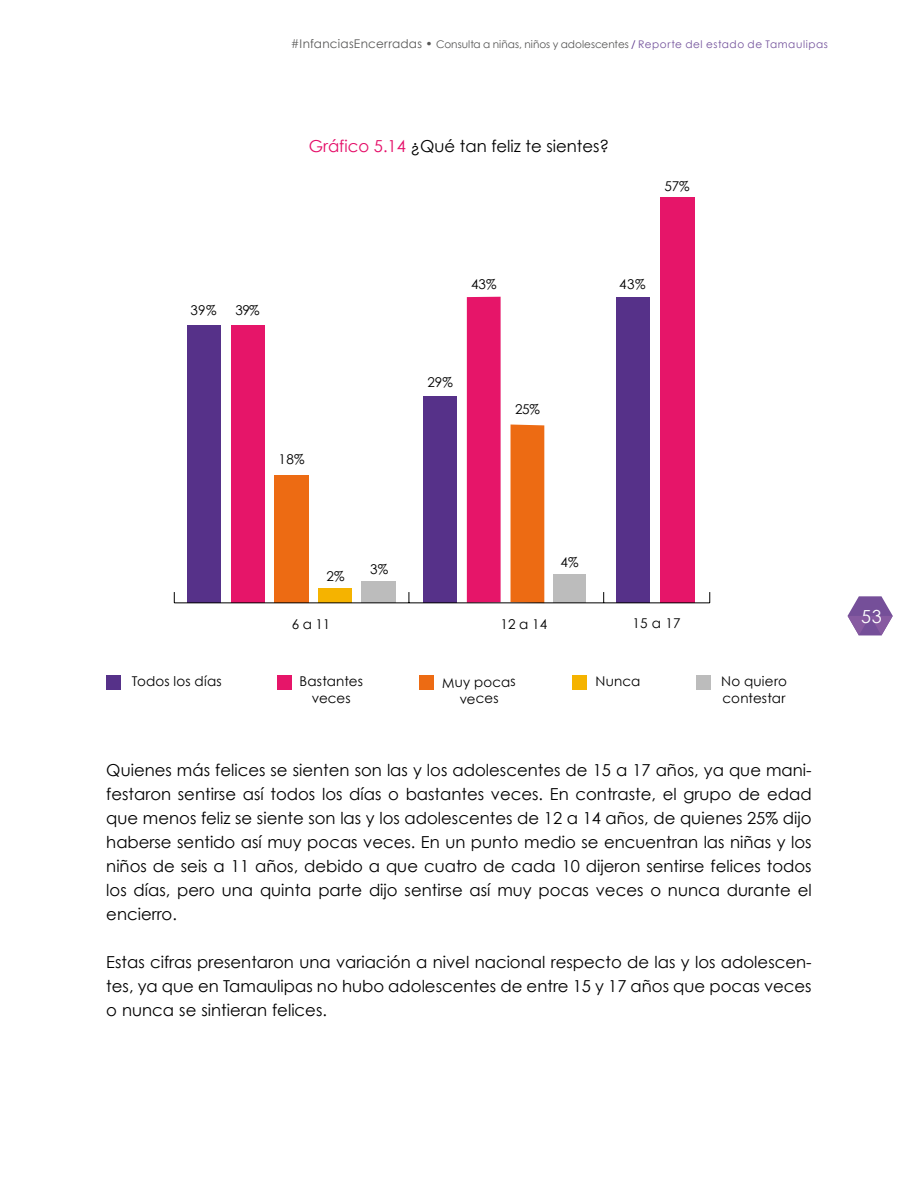
<style>
.page{position:relative;width:918px;height:1188px;background:#fff}
.page>*{position:absolute;margin:0;border:0;box-sizing:border-box;transform-origin:0 0}
.t1{font:18px "Century Gothic";color:#fff}
.t2{font:16.5px/24px "Century Gothic";color:#000;text-align:justify}
.t3{font:13.5px/16.5px "Century Gothic";letter-spacing:.01em;color:#000;text-align:center}
.t4{font:10.5px "Century Gothic";letter-spacing:.01em;color:#575756}
.s1{font-size:12px}
.s2{color:#563188}
.s3{color:#74539c}
.s4{color:#e50d68}
</style>
<div class="page">
<svg style="left:848px;top:596px;width:45px;height:39px"></svg>
<div style="left:361px;top:581px;width:35px;height:22px;background:#bcbcbc"></div>
<div style="left:553px;top:574px;width:33px;height:29px;background:#bcbcbc"></div>
<div style="left:319px;top:589px;width:33px;height:14px;background:#f5b300"></div>
<div style="left:274px;top:475px;width:34px;height:128px;background:#ed6b13"></div>
<div style="left:511px;top:425px;width:33px;height:178px;background:#ed6b13"></div>
<div style="left:231px;top:326px;width:34px;height:277px;background:#e61569"></div>
<div style="left:467px;top:297px;width:34px;height:306px;background:#e61569"></div>
<div style="left:660px;top:198px;width:35px;height:405px;background:#e61569"></div>
<div style="left:187px;top:326px;width:34px;height:277px;background:#563189"></div>
<div style="left:423px;top:397px;width:34px;height:206px;background:#563189"></div>
<div style="left:616px;top:297px;width:33px;height:306px;background:#563189"></div>
<div style="left:572px;top:675px;width:15px;height:15px;background:#f5b300"></div>
<div style="left:419px;top:675px;width:15px;height:15px;background:#ed6b13"></div>
<div style="left:277px;top:675px;width:15px;height:15px;background:#e61569"></div>
<div style="left:696px;top:675px;width:15px;height:15px;background:#bcbcbc"></div>
<div style="left:106px;top:675px;width:15px;height:15px;background:#563189"></div>
<hr style="left:174px;top:603px;width:536px;height:1px;background:#000">
<p class="t4" style="left:291px;top:38px;width:539px"><span class="s1">#InfanciasEncerradas •</span> Consulta a niñas, niños y adolescentes <span class="s2">/</span> <span class="s3">Reporte del estado de Tamaulipas</span></p>
<p class="t2" style="left:309px;top:133px;width:302px"><span class="s4">Gráfico 5.14</span> ¿Qué tan feliz te sientes?</p>
<p class="t3" style="left:665px;top:178px;width:27px">57%</p>
<p class="t3" style="left:190px;top:302px;width:28px">39%</p>
<p class="t3" style="left:236px;top:302px;width:26px">39%</p>
<p class="t3" style="left:279px;top:451px;width:27px">18%</p>
<p class="t3" style="left:471px;top:275px;width:27px">43%</p>
<p class="t3" style="left:427px;top:374px;width:27px">29%</p>
<p class="t3" style="left:515px;top:401px;width:26px">25%</p>
<p class="t3" style="left:619px;top:275px;width:28px">43%</p>
<p class="t3" style="left:326px;top:568px;width:20px">2%</p>
<p class="t3" style="left:370px;top:561px;width:20px">3%</p>
<p class="t3" style="left:560px;top:554px;width:20px">4%</p>
<p class="t3" style="left:292px;top:615px;width:40px">6 a 11</p>
<p class="t3" style="left:501px;top:615px;width:48px">12 a 14</p>
<p class="t3" style="left:632px;top:615px;width:50px">15 a 17</p>
<p class="t3" style="left:132px;top:673px;width:91px">Todos los días</p>
<p class="t3" style="left:299px;top:673px;width:65px">Bastantes veces</p>
<p class="t3" style="left:442px;top:674px;width:75px;rotate:-1deg">Muy pocas veces</p>
<p class="t3" style="left:595px;top:673px;width:47px">Nunca</p>
<p class="t3" style="left:721px;top:673px;width:67px;text-align:left">No quiero contestar</p>
<p class="t2" style="left:106px;top:757px;width:707px">Quienes más felices se sienten son las y los adolescentes de 15 a 17 años, ya que mani&shy;festaron sentirse así todos los días o bastantes veces. En contraste, el grupo de edad que menos feliz se siente son las y los adolescentes de 12 a 14 años, de quienes 25% dijo haberse sentido así muy pocas veces. En un punto medio se encuentran las niñas y los niños de seis a 11 años, debido a que cuatro de cada 10 dijeron sentirse felices todos los días, pero una quinta parte dijo sentirse así muy pocas veces o nunca durante el encierro.</p>
<p class="t2" style="left:106px;top:949px;width:707px">Estas cifras presentaron una variación a nivel nacional respecto de las y los adolescen&shy;tes, ya que en Tamaulipas no hubo adolescentes de entre 15 y 17 años que pocas veces o nunca se sintieran felices.</p>
<p class="t1" style="left:861px;top:605px;width:22px">53</p>
</div>
